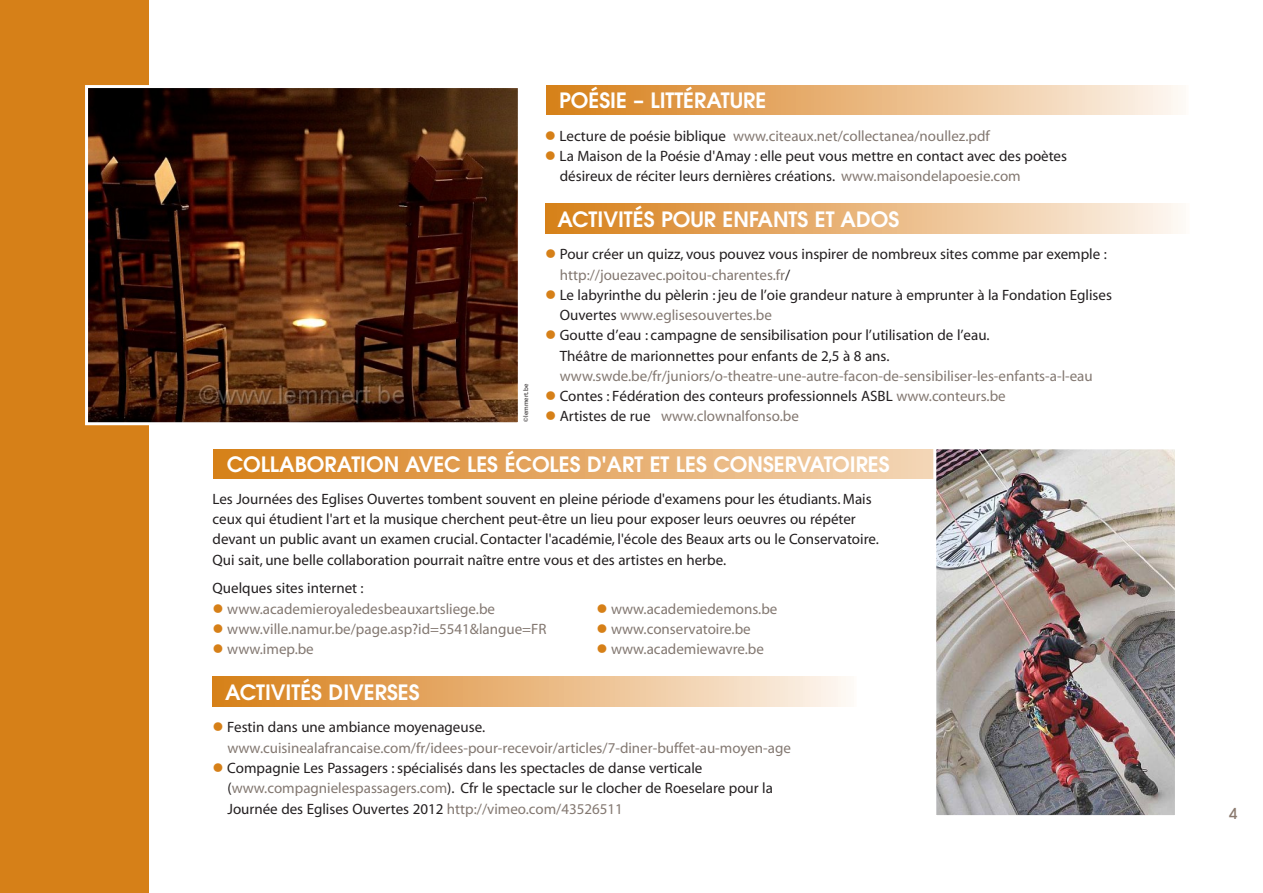
<style>
.page{position:relative;width:1263px;height:893px;background:#fff}
.page>*{position:absolute;margin:0;border:0;box-sizing:border-box;transform-origin:0 0}
.t1{font:600 21px "Avant Garde";color:#fff}
.t2{font:15px/20.2px "Myriad";color:#231f20}
.t3{font:15px/20.2px "Myriad";color:#837871}
.t4{font:500 15px "Avant Garde";color:#8a796e}
.t5{font:6.75px "Myriad";color:#231f20}
.s1{color:#d68018}
.s2{color:#231f20}
.s3{color:#837871}
</style>
<div class="page">
<div style="left:0;top:0;width:149px;height:893px;background:#d68018"></div>
<div style="left:213px;top:677px;width:644px;height:30px;background:linear-gradient(to right,#d67d15,#fdf5ee)"></div>
<div style="left:545px;top:204px;width:644px;height:29px;background:linear-gradient(to right,#d67d15,#fdf5ee)"></div>
<div style="left:546px;top:85px;width:643px;height:30px;background:linear-gradient(to right,#d67d15,#fdf5ee)"></div>
<img style="left:89px;top:89px;width:428px;height:332px">
<div style="left:85px;top:85px;width:436px;height:340px;border:3px solid #fff"></div>
<svg style="left:214px;top:449px;width:719px;height:30px;background:#e5a966"></svg>
<img style="left:937px;top:450px;width:237px;height:364px">
<div style="left:933px;top:446px;width:245px;height:372px;border:3px solid #fff"></div>
<h1 class="t1" style="left:559px;top:93px;width:209px">POÉSIE – LITTÉRATURE</h1>
<p class="t3" style="left:545px;top:127px;width:446px"><span class="s1">●</span> <span class="s2">Lecture de poésie biblique</span> www.citeaux.net/collectanea/noullez.pdf</p>
<p class="t2" style="left:560px;top:147px;width:509px;text-indent:-15px"><span class="s1">●</span> La Maison de la Poésie d'Amay : elle peut vous mettre en contact avec des poètes désireux de réciter leurs dernières créations. <span class="s3">www.maisondelapoesie.com</span></p>
<p class="t5" style="left:523px;top:422px;width:40px;rotate:-90deg">©lemmert.be</p>
<h1 class="t1" style="left:557px;top:211px;width:343px">ACTIVITÉS POUR ENFANTS ET ADOS</h1>
<p class="t2" style="left:560px;top:245px;width:548px;text-indent:-15px"><span class="s1">●</span> Pour créer un quizz, vous pouvez vous inspirer de nombreux sites comme par exemple : <span class="s3">http://jouezavec.poitou-charentes.fr</span>/</p>
<p class="t2" style="left:560px;top:286px;width:554px;text-indent:-15px"><span class="s1">●</span> Le labyrinthe du pèlerin : jeu de l’oie grandeur nature à emprunter à la Fondation Eglises<br>Ouvertes <span class="s3">www.eglisesouvertes.be</span></p>
<p class="t2" style="left:560px;top:326px;width:431px;text-indent:-15px"><span class="s1">●</span> Goutte d’eau : campagne de sensibilisation pour l’utilisation de l’eau.<br>Théâtre de marionnettes pour enfants de 2,5 à 8 ans.</p>
<p class="t3" style="left:560px;top:367px;width:534px">www.swde.be/fr/juniors/o-theatre-une-autre-facon-de-sensibiliser-les-enfants-a-l-eau</p>
<p class="t2" style="left:545px;top:387px;width:462px"><span class="s1">●</span> Contes : Fédération des conteurs professionnels ASBL <span class="s3">www.conteurs.be</span></p>
<p class="t3" style="left:545px;top:407px;width:255px"><span class="s1">●</span> <span class="s2">Artistes de rue</span> www.clownalfonso.be</p>
<h1 class="t1" style="left:227px;top:457px;width:664px">COLLABORATION AVEC LES ÉCOLES D'ART ET LES CONSERVATOIRES</h1>
<p class="t2" style="left:213px;top:490px;width:668px">Les Journées des Eglises Ouvertes tombent souvent en pleine période d'examens pour les étudiants. Mais ceux qui étudient l'art et la musique cherchent peut-être un lieu pour exposer leurs oeuvres ou répéter devant un public avant un examen crucial. Contacter l'académie, l'école des Beaux arts ou le Conservatoire.<br>Qui sait, une belle collaboration pourrait naître entre vous et des artistes en herbe.</p>
<p class="t2" style="left:213px;top:579px;width:153px">Quelques sites internet :</p>
<p class="t3" style="left:213px;top:600px;width:284px"><span class="s1">●</span> www.academieroyaledesbeauxartsliege.be</p>
<p class="t3" style="left:596px;top:600px;width:183px"><span class="s1">●</span> www.academiedemons.be</p>
<p class="t3" style="left:213px;top:620px;width:335px"><span class="s1">●</span> www.ville.namur.be/page.asp?id=5541&amp;langue=FR</p>
<p class="t3" style="left:596px;top:620px;width:156px"><span class="s1">●</span> www.conservatoire.be</p>
<p class="t3" style="left:213px;top:640px;width:103px"><span class="s1">●</span> www.imep.be</p>
<p class="t3" style="left:596px;top:640px;width:169px"><span class="s1">●</span> www.academiewavre.be</p>
<h1 class="t1" style="left:225px;top:684px;width:196px">ACTIVITÉS DIVERSES</h1>
<p class="t3" style="left:227px;top:718px;width:565px;text-indent:-15px"><span class="s1">●</span> <span class="s2">Festin dans une ambiance moyenageuse. </span>www.cuisinealafrancaise.com/fr/idees-pour-recevoir/articles/7-diner-buffet-au-moyen-age</p>
<p class="t2" style="left:227px;top:759px;width:547px;text-indent:-15px"><span class="s1">●</span> Compagnie Les Passagers : spécialisés dans les spectacles de danse verticale (<span class="s3">www.compagnielespassagers.com</span>). Cfr le spectacle sur le clocher de Roeselare pour la<br>Journée des Eglises Ouvertes 2012 <span class="s3">http://vimeo.com/43526511</span></p>
<p class="t4" style="left:1229px;top:808px;width:10px">4</p>
</div>
